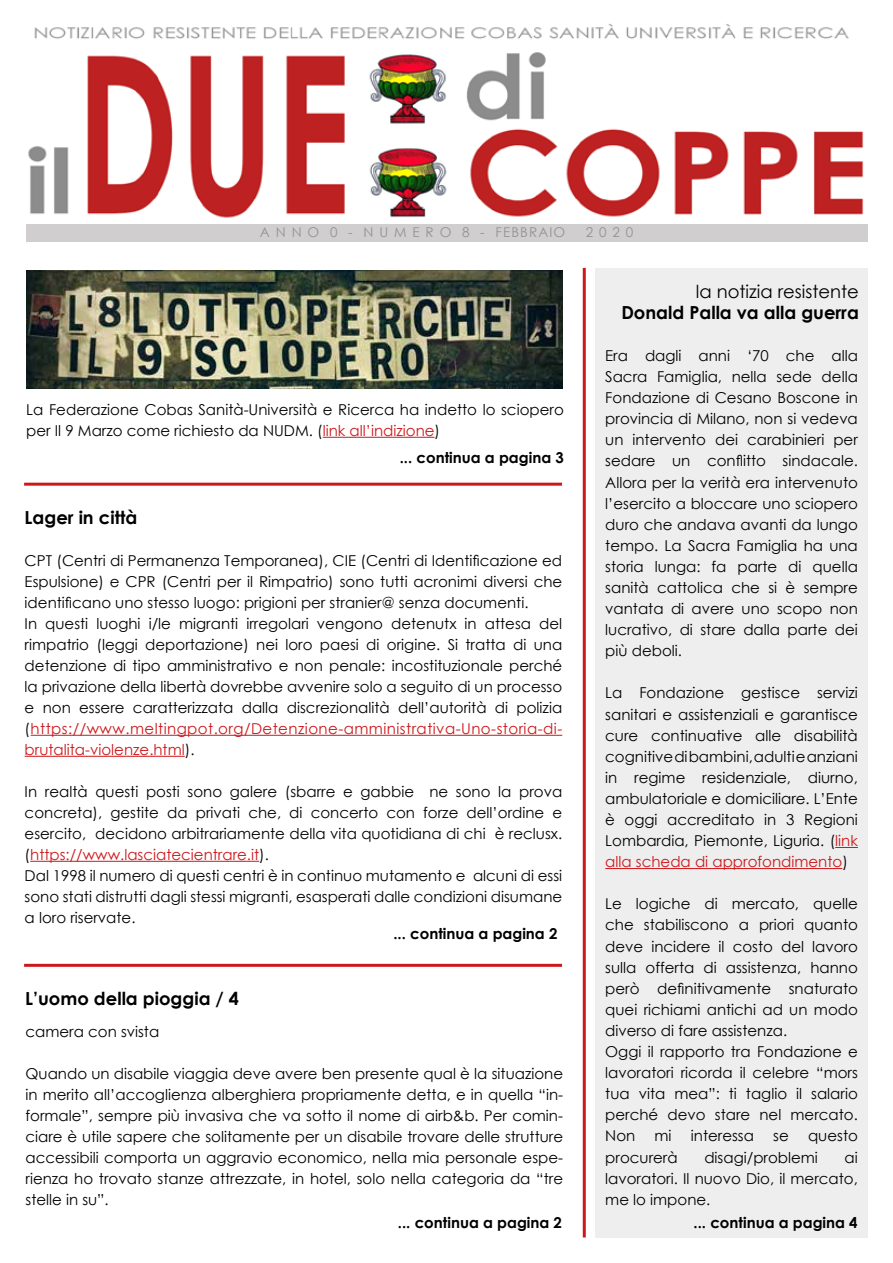
<style>
.page{position:relative;width:893px;height:1263px;background:#fff}
.page>*{position:absolute;margin:0;border:0;box-sizing:border-box;transform-origin:0 0}
.t1{font:700 18px "Century Gothic";color:#000}
.t2{font:18px "Century Gothic";color:#000}
.t3{font:15px/21.1px "Century Gothic";color:#000}
.t4{font:700 15px "Century Gothic";color:#000}
.t5{font:13.5px "Century Gothic";letter-spacing:.08em;color:#949393}
.s1{color:#cd171a}
</style>
<div class="page">
<div style="left:26px;top:223px;width:841px;height:18px;background:#d0cecf"></div>
<div style="left:595px;top:268px;width:272px;height:970px;background:#eee"></div>
<hr style="left:583px;top:268px;width:3px;height:969px;background:#cd171a">
<img style="left:28px;top:24px;width:836px;height:194px">
<hr style="left:323px;top:437px;width:112px;height:1px;background:#cd171a">
<svg style="left:835px;top:847px;width:23px;height:1px"></svg>
<hr style="left:605px;top:868px;width:237px;height:1px;background:#cd171a">
<hr style="left:24px;top:964px;width:538px;height:3px;background:#cd171a">
<hr style="left:24px;top:483px;width:538px;height:3px;background:#cd171a">
<img style="left:26px;top:270px;width:537px;height:119px">
<hr style="left:31px;top:735px;width:531px;height:1px;background:#cd171a">
<hr style="left:25px;top:756px;width:160px;height:1px;background:#cd171a">
<hr style="left:30px;top:861px;width:229px;height:1px;background:#cd171a">
<p class="t5" style="left:260px;top:223px;width:307px">A N N O 0 - N U M E R O 8 - FEBBRAIO</p>
<p class="t5" style="left:586px;top:223px;width:49px">2 0 2 0</p>
<p class="t3" style="left:26px;top:399px;width:539px">La Federazione Cobas Sanità-Università e Ricerca ha indetto lo sciopero per Il 9 Marzo come richiesto da NUDM. (<span class="s1">link all’indizione</span>)</p>
<p class="t4" style="left:400px;top:446px;width:166px">... continua a pagina 3</p>
<p class="t1" style="left:25px;top:504px;width:114px">Lager in città</p>
<p class="t3" style="left:25px;top:550px;width:539px">CPT (Centri di Permanenza Temporanea), CIE (Centri di Identificazione ed Espulsione) e CPR (Centri per il Rimpatrio) sono tutti acronimi diversi che identificano uno stesso luogo: prigioni per stranier@ senza documenti.<br>In questi luoghi i/le migranti irregolari vengono detenutx in attesa del rimpatrio (leggi deportazione) nei loro paesi di origine. Si tratta di una detenzione di tipo amministrativo e non penale: incostituzionale perché la privazione della libertà dovrebbe avvenire solo a seguito di un processo e non essere caratterizzata dalla discrezionalità dell’autorità di polizia (<span class="s1">https://www.meltingpot.org/Detenzione-amministrativa-Uno-storia-di&shy;brutalita-violenze.html</span>).</p>
<p class="t3" style="left:25px;top:781px;width:539px">In realtà questi posti sono galere (sbarre e gabbie ne sono la prova concreta), gestite da privati che, di concerto con forze dell’ordine e esercito, decidono arbitrariamente della vita quotidiana di chi è reclusx. (<span class="s1">https://www.lasciatecientrare.it</span>).<br>Dal 1998 il numero di questi centri è in continuo mutamento e alcuni di essi sono stati distrutti dagli stessi migranti, esasperati dalle condizioni disumane a loro riservate.</p>
<p class="t1" style="left:25px;top:984px;width:215px">L’uomo della pioggia / 4</p>
<p class="t4" style="left:393px;top:923px;width:166px">... continua a pagina 2</p>
<p class="t3" style="left:26px;top:1021px;width:135px">camera con svista</p>
<p class="t3" style="left:26px;top:1063px;width:539px;text-align:justify">Quando un disabile viaggia deve avere ben presente qual è la situazione in merito all’accoglienza alberghiera propriamente detta, e in quella “in&shy;formale”, sempre più invasiva che va sotto il nome di airb&amp;b. Per comin&shy;ciare è utile sapere che solitamente per un disabile trovare delle strutture accessibili comporta un aggravio economico, nella mia personale espe&shy;rienza ho trovato stanze attrezzate, in hotel, solo nella categoria da “tre stelle in su”.</p>
<p class="t2" style="left:696px;top:279px;width:165px">la notizia resistente</p>
<p class="t1" style="left:621px;top:299px;width:239px">Donald Palla va alla guerra</p>
<p class="t3" style="left:605px;top:345px;width:254px;text-align:justify">Era dagli anni ‘70 che alla Sacra Famiglia, nella sede della Fondazione di Cesano Boscone in provincia di Milano, non si vedeva un intervento dei carabinieri per sedare un conflitto sindacale.<br>Allora per la verità era intervenuto l’esercito a bloccare uno sciopero duro che andava avanti da lungo tempo. La Sacra Famiglia ha una storia lunga: fa parte di quella sanità cattolica che si è sempre vantata di avere uno scopo non lucrativo, di stare dalla parte dei più deboli.</p>
<p class="t3" style="left:605px;top:682px;width:254px;text-align:justify">La Fondazione gestisce servizi sanitari e assistenziali e garantisce cure continuative alle disabilità cognitive di bambini, adulti e anziani in regime residenziale, diurno, ambulatoriale e domiciliare. L’Ente è oggi accreditato in 3 Regioni Lombardia, Piemonte, Liguria. (<span class="s1">link alla scheda di approfondimento</span>)</p>
<p class="t3" style="left:605px;top:893px;width:254px">Le logiche di mercato, quelle che stabiliscono a priori quanto deve incidere il costo del lavoro sulla offerta di assistenza, hanno però definitivamente snaturato quei richiami antichi ad un modo diverso di fare assistenza.<br>Oggi il rapporto tra Fondazione e lavoratori ricorda il celebre “mors tua vita mea”: ti taglio il salario perché devo stare nel mercato.<br>Non</p>
<p class="t3" style="left:655px;top:1125px;width:19px">mi</p>
<p class="t3" style="left:691px;top:1125px;width:65px">interessa</p>
<p class="t3" style="left:773px;top:1125px;width:17px">se</p>
<p class="t3" style="left:808px;top:1125px;width:51px">questo</p>
<p class="t3" style="left:605px;top:1146px;width:74px">procurerà</p>
<p class="t3" style="left:704px;top:1146px;width:115px">disagi/problemi</p>
<p class="t3" style="left:605px;top:1146px;width:254px;text-align:justify;text-indent:239px">ai lavoratori. Il nuovo Dio, il mercato, me lo impone.</p>
<p class="t4" style="left:398px;top:1211px;width:166px">... continua a pagina 2</p>
<p class="t4" style="left:694px;top:1211px;width:166px">... continua a pagina 4</p>
</div>
